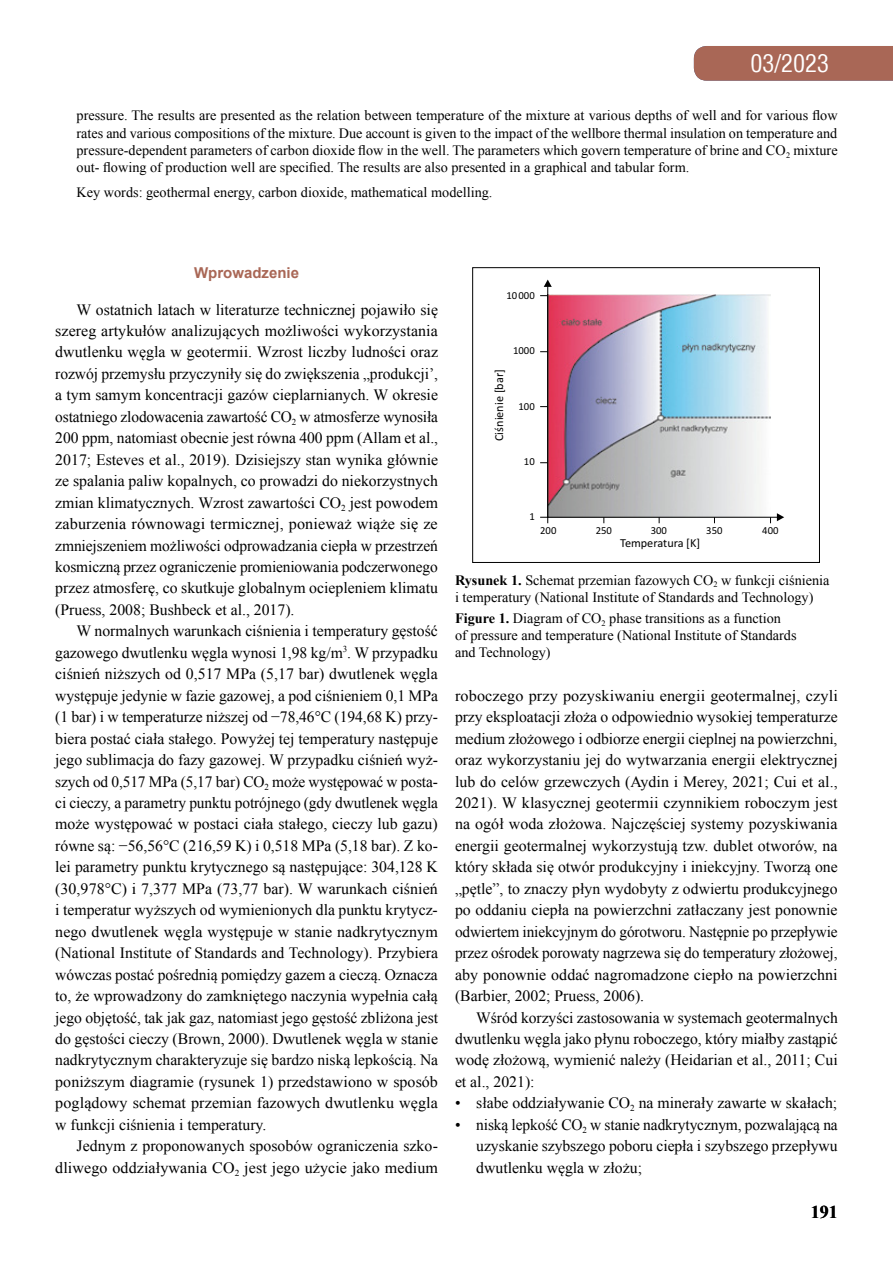
<style>
.page{position:relative;width:893px;height:1263px;background:#fff}
.page>*{position:absolute;margin:0;border:0;box-sizing:border-box;transform-origin:0 0}
.t1{font:24px "Switzerland Condensed";color:#fff}
.t2{font:700 18px "Times New Roman";color:#000}
.t3{font:15.75px/21.5px "Times New Roman";color:#000;text-align:justify}
.t4{font:700 15px "Arial";color:#a96756}
.t5{font:14.25px/17.1px "Times New Roman";color:#000}
.t6{font:12.3px "Calibri";color:#000}
.t7{font:10.65px "Calibri";color:#000}
.s1{font-weight:700}
</style>
<div class="page">
<div style="left:694px;top:46px;width:199px;height:35px;background:#a96756"></div>
<hr style="left:0;top:43px;width:1px;height:40px;background:#a96756">
<div style="left:472px;top:267px;width:348px;height:296px;border:1px solid #000"></div>
<svg style="left:547px;top:287px;width:230px;height:231px"></svg>
<svg style="left:544px;top:280px;width:8px;height:7px"></svg>
<svg style="left:777px;top:513px;width:7px;height:8px"></svg>
<svg style="left:540px;top:295px;width:231px;height:229px;background:#beb7c6"></svg>
<h1 class="t1" style="left:750px;top:48px;width:80px">03/2023</h1>
<p class="t5" style="left:77px;top:107px;width:763px;text-align:justify">pressure. The results are presented as the relation between temperature of the mixture at various depths of well and for various flow rates and various compositions of the mixture. Due account is given to the impact of the wellbore thermal insulation on temperature and pressure-dependent parameters of carbon dioxide flow in the well. The parameters which govern temperature of brine and CO<sub>2</sub> mixture out- flowing of production well are specified. The results are also presented in a graphical and tabular form.</p>
<p class="t5" style="left:77px;top:184px;width:417px">Key words: geothermal energy, carbon dioxide, mathematical modelling.</p>
<p class="t4" style="left:194px;top:262px;width:107px">Wprowadzenie</p>
<p class="t3" style="left:55px;top:298px;width:384px;text-indent:21px">W ostatnich latach w literaturze technicznej pojawiło się szereg artykułów analizujących możliwości wykorzystania dwutlenku węgla w geotermii. Wzrost liczby ludności oraz rozwój przemysłu przyczyniły się do zwiększenia „produkcji’, a tym samym koncentracji gazów cieplarnianych. W okresie ostatniego zlodowacenia zawartość CO<sub>2</sub> w atmosferze wynosiła 200 ppm, natomiast obecnie jest równa 400 ppm (Allam et al., 2017; Esteves et al., 2019). Dzisiejszy stan wynika głównie ze spalania paliw kopalnych, co prowadzi do niekorzystnych zmian klimatycznych. Wzrost zawartości CO<sub>2</sub> jest powodem zaburzenia równowagi termicznej, ponieważ wiąże się ze zmniejszeniem możliwości odprowadzania ciepła w przestrzeń kosmiczną przez ograniczenie promieniowania podczerwonego przez atmosferę, co skutkuje globalnym ociepleniem klimatu (Pruess, 2008; Bushbeck et al., 2017).</p>
<p class="t3" style="left:55px;top:620px;width:384px;text-indent:21px">W normalnych warunkach ciśnienia i temperatury gęstość gazowego dwutlenku węgla wynosi 1,98 kg/m<sup>3</sup>. W przypadku ciśnień niższych od 0,517 MPa (5,17 bar) dwutlenek węgla występuje jedynie w fazie gazowej, a pod ciśnieniem 0,1 MPa (1 bar) i w temperaturze niższej od −78,46°C (194,68 K) przy&shy;biera postać ciała stałego. Powyżej tej temperatury następuje jego sublimacja do fazy gazowej. W przypadku ciśnień wyż&shy;szych od 0,517 MPa (5,17 bar) CO<sub>2</sub> może występować w posta&shy;ci cieczy, a parametry punktu potrójnego (gdy dwutlenek węgla może występować w postaci ciała stałego, cieczy lub gazu) równe są: −56,56°C (216,59 K) i 0,518 MPa (5,18 bar). Z ko&shy;lei parametry punktu krytycznego są następujące: 304,128 K (30,978°C) i 7,377 MPa (73,77 bar). W warunkach ciśnień i temperatur wyższych od wymienionych dla punktu krytycz&shy;nego dwutlenek węgla występuje w stanie nadkrytycznym (National Institute of Standards and Technology). Przybiera wówczas postać pośrednią pomiędzy gazem a cieczą. Oznacza to, że wprowadzony do zamkniętego naczynia wypełnia całą jego objętość, tak jak gaz, natomiast jego gęstość zbliżona jest do gęstości cieczy (Brown, 2000). Dwutlenek węgla w stanie nadkrytycznym charakteryzuje się bardzo niską lepkością. Na poniższym diagramie (rysunek 1) przedstawiono w sposób poglądowy schemat przemian fazowych dwutlenku węgla w funkcji ciśnienia i temperatury.</p>
<p class="t3" style="left:55px;top:1135px;width:384px;text-align:right">Jednym z proponowanych sposobów ograniczenia szko&shy;dliwego oddziaływania CO<sub>2</sub> jest jego użycie jako medium</p>
<p class="t7" style="left:506px;top:292px;width:30px">10000</p>
<p class="t6" style="left:495px;top:441px;width:73px;rotate:-90deg">Ciśnienie [bar]</p>
<p class="t7" style="left:513px;top:347px;width:23px">1000</p>
<p class="t7" style="left:519px;top:402px;width:18px">100</p>
<p class="t7" style="left:524px;top:458px;width:12px">10</p>
<p class="t7" style="left:529px;top:513px;width:7px">1</p>
<p class="t7" style="left:540px;top:527px;width:18px">200</p>
<p class="t7" style="left:596px;top:527px;width:18px">250</p>
<p class="t7" style="left:651px;top:527px;width:18px">300</p>
<p class="t7" style="left:706px;top:527px;width:18px">350</p>
<p class="t7" style="left:762px;top:527px;width:18px">400</p>
<p class="t6" style="left:620px;top:538px;width:82px">Temperatura [K]</p>
<p class="t5" style="left:455px;top:571px;width:376px"><span class="s1">Rysunek 1.</span> Schemat przemian fazowych CO<sub>2</sub> w funkcji ciśnienia i temperatury (National Institute of Standards and Technology)</p>
<p class="t5" style="left:455px;top:609px;width:343px"><span class="s1">Figure 1.</span> Diagram of CO<sub>2</sub> phase transitions as a function<br>of pressure and temperature (National Institute of Standards and Technology)</p>
<p class="t3" style="left:455px;top:684px;width:384px">roboczego przy pozyskiwaniu energii geotermalnej, czyli przy eksploatacji złoża o odpowiednio wysokiej temperaturze medium złożowego i odbiorze energii cieplnej na powierzchni, oraz wykorzystaniu jej do wytwarzania energii elektrycznej lub do celów grzewczych (Aydin i Merey, 2021; Cui et al., 2021). W klasycznej geotermii czynnikiem roboczym jest na ogół woda złożowa. Najczęściej systemy pozyskiwania energii geotermalnej wykorzystują tzw. dublet otworów, na który składa się otwór produkcyjny i iniekcyjny. Tworzą one „pętle”, to znaczy płyn wydobyty z odwiertu produkcyjnego po oddaniu ciepła na powierzchni zatłaczany jest ponownie odwiertem iniekcyjnym do górotworu. Następnie po przepływie przez ośrodek porowaty nagrzewa się do temperatury złożowej, aby ponownie oddać nagromadzone ciepło na powierzchni (Barbier, 2002; Pruess, 2006).</p>
<p class="t3" style="left:455px;top:1006px;width:384px;text-indent:21px">Wśród korzyści zastosowania w systemach geotermalnych dwutlenku węgla jako płynu roboczego, który miałby zastąpić wodę złożową, wymienić należy (Heidarian et al., 2011; Cui et al., 2021):</p>
<p class="t3" style="left:455px;top:1092px;width:384px">• słabe oddziaływanie CO<sub>2</sub> na minerały zawarte w skałach;</p>
<p class="t3" style="left:476px;top:1113px;width:363px;text-indent:-21px">• niską lepkość CO<sub>2</sub> w stanie nadkrytycznym, pozwalającą na uzyskanie szybszego poboru ciepła i szybszego przepływu dwutlenku węgla w złożu;</p>
<p class="t2" style="left:811px;top:1199px;width:28px">191</p>
</div>
